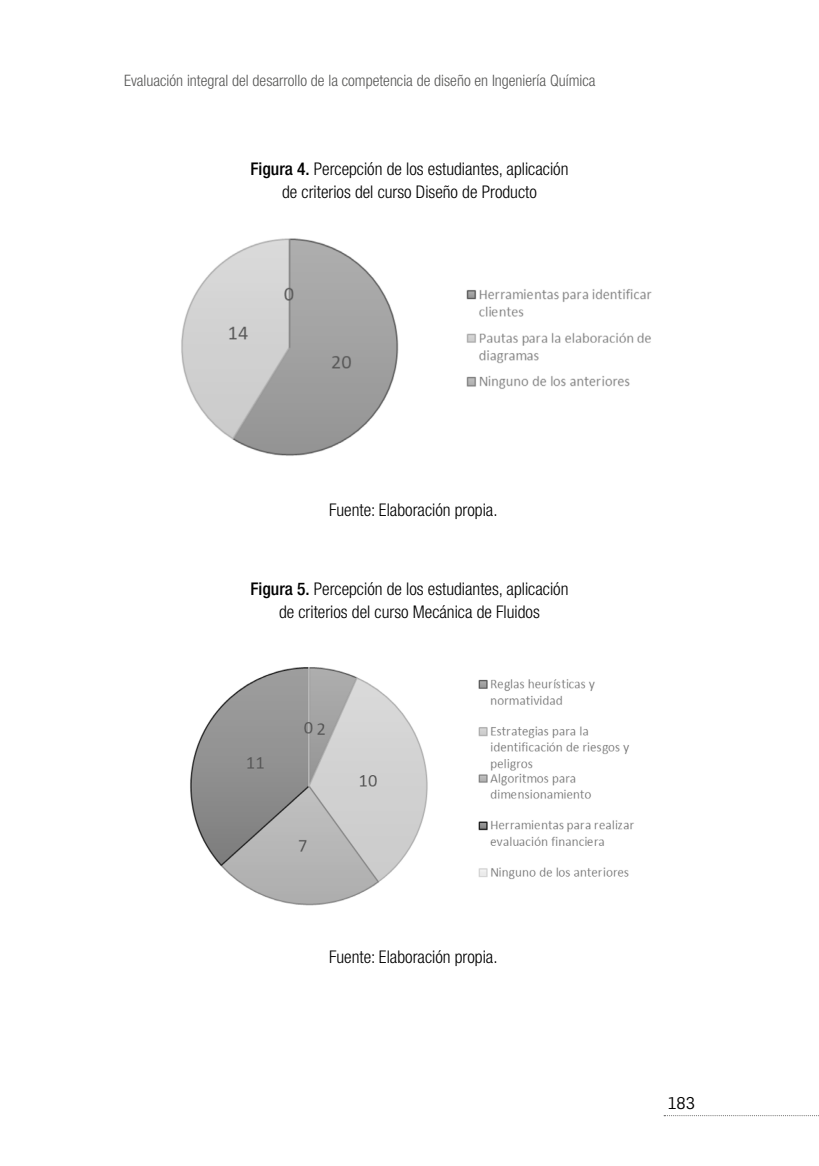
<style>
.page{position:relative;width:819px;height:1166px;background:#fff}
.page>*{position:absolute;margin:0;border:0;box-sizing:border-box;transform-origin:0 0}
.t1{font:300 condensed 17.5px/22.8px "Helvetica Neue LT Std";color:#000;text-align:center}
.t2{font:16.62px "Flama";color:#000}
.t3{font:300 condensed 15.75px "Helvetica Neue LT Std";color:#575756}
.s1{font-weight:500}
</style>
<div class="page">
<svg style="left:664px;top:1115px;width:155px;height:1px"></svg>
<img style="left:181px;top:238px;width:471px;height:218px">
<img style="left:190px;top:667px;width:444px;height:239px">
<p class="t3" style="left:124px;top:71px;width:473px">Evaluación integral del desarrollo de la competencia de diseño en Ingeniería Química</p>
<p class="t1" style="left:250px;top:157px;width:319px"><span class="s1">Figura 4.</span> Percepción de los estudiantes, aplicación de criterios del curso Diseño de Producto</p>
<p class="t1" style="left:329px;top:499px;width:170px">Fuente: Elaboración propia.</p>
<p class="t1" style="left:250px;top:577px;width:319px"><span class="s1">Figura 5.</span> Percepción de los estudiantes, aplicación de criterios del curso Mecánica de Fluidos</p>
<p class="t1" style="left:329px;top:945px;width:170px">Fuente: Elaboración propia.</p>
<p class="t2" style="left:668px;top:1092px;width:28px">183</p>
</div>
